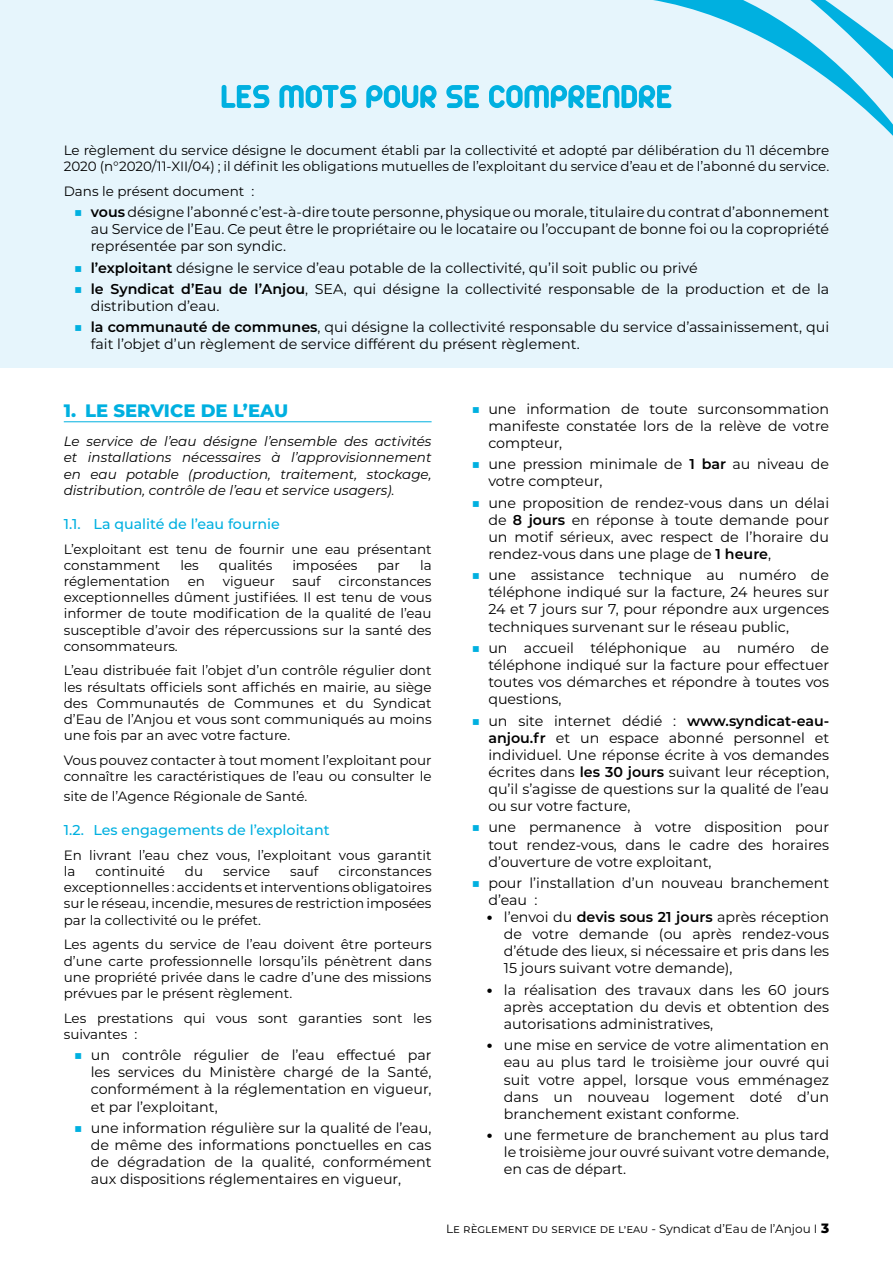
<style>
.page{position:relative;width:893px;height:1263px;background:#fff}
.page>*{position:absolute;margin:0;border:0;box-sizing:border-box;transform-origin:0 0}
.t1{font:800 18px "Montserrat";color:#00b0e0}
.t2{font:14.25px/17.1px "Montserrat";color:#000;text-align:justify}
.t3{font:500 14.25px "Montserrat";color:#00b0e0}
.t4{font:13.5px/16.2px "Montserrat";color:#000}
.t5{font:italic 13.5px/16.2px "Montserrat";color:#000;text-align:justify}
.t6{font:12px "Montserrat";color:#000}
.s1{font-weight:800;font-size:15px;color:#00b0e0}
.s2{font-weight:600}
.s3{font-weight:800;font-size:15px}
.s4{font-weight:800;font-size:13.5px}
</style>
<div class="page">
<div style="left:0;top:0;width:893px;height:368px;background:#e6f5fc"></div>
<svg style="left:589px;top:0;width:304px;height:136px"></svg>
<svg style="left:762px;top:0;width:131px;height:107px"></svg>
<hr style="left:64px;top:421px;width:368px;height:1px;background:#00b0e0">
<svg style="left:222px;top:85px;width:449px;height:23px"></svg>
<p class="t4" style="left:64px;top:141px;width:767px">Le règlement du service désigne le document établi par la collectivité et adopté par délibération du 11 décembre<br>2020 (n°2020/11-XII/04) ; il définit les obligations mutuelles de l’exploitant du service d’eau et de l’abonné du service.</p>
<p class="t4" style="left:64px;top:182px;width:192px">Dans le présent document :</p>
<p class="t2" style="left:91px;top:203px;width:740px;text-indent:-17px"><span class="s1">■</span> <span class="s2">vous</span> désigne l’abonné c’est-à-dire toute personne, physique ou morale, titulaire du contrat d’abonnement au Service de l’Eau. Ce peut être le propriétaire ou le locataire ou l’occupant de bonne foi ou la copropriété représentée par son syndic.</p>
<p class="t2" style="left:74px;top:258px;width:625px"><span class="s1">■</span> <span class="s2">l’exploitant</span> désigne le service d’eau potable de la collectivité, qu’il soit public ou privé</p>
<p class="t2" style="left:91px;top:280px;width:740px;text-indent:-17px"><span class="s1">■</span> <span class="s2">le Syndicat d’Eau de l’Anjou</span>, SEA, qui désigne la collectivité responsable de la production et de la distribution d’eau.</p>
<p class="t2" style="left:91px;top:318px;width:740px;text-indent:-17px"><span class="s1">■</span> <span class="s2">la communauté de communes</span>, qui désigne la collectivité responsable du service d’assainissement, qui fait l’objet d’un règlement de service différent du présent règlement.</p>
<p class="t1" style="left:64px;top:398px;width:226px">1. LE SERVICE DE L’EAU</p>
<p class="t5" style="left:64px;top:433px;width:369px">Le service de l’eau désigne l’ensemble des activités et installations nécessaires à l’approvisionnement en eau potable (production, traitement, stockage, distribution, contrôle de l’eau et service usagers).</p>
<p class="t3" style="left:64px;top:514px;width:218px">1.1. La qualité de l’eau fournie</p>
<p class="t4" style="left:64px;top:540px;width:369px">L’exploitant est tenu de fournir une eau présentant constamment</p>
<p class="t4" style="left:180px;top:556px;width:20px">les</p>
<p class="t4" style="left:219px;top:556px;width:55px">qualités</p>
<p class="t4" style="left:292px;top:556px;width:67px">imposées</p>
<p class="t4" style="left:377px;top:556px;width:24px">par</p>
<p class="t4" style="left:420px;top:556px;width:13px">la</p>
<p class="t4" style="left:64px;top:573px;width:108px">réglementation</p>
<p class="t4" style="left:188px;top:573px;width:19px">en</p>
<p class="t4" style="left:223px;top:573px;width:53px">vigueur</p>
<p class="t4" style="left:293px;top:573px;width:30px">sauf</p>
<p class="t4" style="left:64px;top:573px;width:369px;text-align:justify;text-indent:275px">circonstances exceptionnelles dûment justifiées. Il est tenu de vous informer de toute modification de la qualité de l’eau susceptible d’avoir des répercussions sur la santé des consommateurs.</p>
<p class="t4" style="left:64px;top:662px;width:369px;text-align:justify">L’eau distribuée fait l’objet d’un contrôle régulier dont les résultats officiels sont affichés en mairie, au siège des Communautés de Communes et du Syndicat d’Eau de l’Anjou et vous sont communiqués au moins une fois par an avec votre facture.</p>
<p class="t4" style="left:64px;top:752px;width:369px">Vous pouvez contacter à tout moment l’exploitant pour connaître les caractéristiques de l’eau ou consulter le</p>
<p class="t4" style="left:64px;top:788px;width:245px">site de l’Agence Régionale de Santé.</p>
<p class="t3" style="left:64px;top:820px;width:267px">1.2. Les engagements de l’exploitant</p>
<p class="t4" style="left:64px;top:846px;width:369px">En livrant l’eau chez vous, l’exploitant vous garantit la</p>
<p class="t4" style="left:95px;top:863px;width:71px">continuité</p>
<p class="t4" style="left:185px;top:863px;width:20px">du</p>
<p class="t4" style="left:223px;top:863px;width:48px">service</p>
<p class="t4" style="left:290px;top:863px;width:30px">sauf</p>
<p class="t4" style="left:64px;top:863px;width:369px;text-align:justify;text-indent:275px">circonstances exceptionnelles : accidents et interventions obligatoires sur le réseau, incendie, mesures de restriction imposées par la collectivité ou le préfet.</p>
<p class="t4" style="left:64px;top:936px;width:369px;text-align:justify">Les agents du service de l’eau doivent être porteurs d’une carte professionnelle lorsqu’ils pénètrent dans une propriété privée dans le cadre d’une des missions prévues par le présent règlement.</p>
<p class="t4" style="left:64px;top:1009px;width:369px">Les prestations qui vous sont garanties sont les suivantes :</p>
<p class="t2" style="left:91px;top:1046px;width:342px;text-indent:-17px"><span class="s1">■</span> un contrôle régulier de l’eau effectué par les services du Ministère chargé de la Santé, conformément à la réglementation en vigueur, et par l’exploitant,</p>
<p class="t2" style="left:91px;top:1119px;width:342px;text-indent:-17px"><span class="s1">■</span> une information régulière sur la qualité de l’eau, de même des informations ponctuelles en cas de dégradation de la qualité, conformément aux dispositions réglementaires en vigueur,</p>
<p class="t2" style="left:488px;top:399px;width:342px;text-indent:-17px"><span class="s1">■</span> une information de toute surconsommation manifeste constatée lors de la relève de votre compteur,</p>
<p class="t2" style="left:488px;top:455px;width:342px;text-indent:-17px"><span class="s1">■</span> une pression minimale de <span class="s2">1 bar</span> au niveau de votre compteur,</p>
<p class="t2" style="left:488px;top:493px;width:342px;text-indent:-17px"><span class="s1">■</span> une proposition de rendez-vous dans un délai de <span class="s2">8 jours</span> en réponse à toute demande pour un motif sérieux, avec respect de l’horaire du rendez-vous dans une plage de <span class="s2">1 heure</span>,</p>
<p class="t2" style="left:488px;top:566px;width:342px;text-indent:-17px"><span class="s1">■</span> une assistance technique au numéro de téléphone indiqué sur la facture, 24 heures sur 24 et 7 jours sur 7, pour répondre aux urgences techniques survenant sur le réseau public,</p>
<p class="t2" style="left:488px;top:639px;width:342px;text-indent:-17px"><span class="s1">■</span> un accueil téléphonique au numéro de téléphone indiqué sur la facture pour effectuer toutes vos démarches et répondre à toutes vos questions,</p>
<p class="t2" style="left:488px;top:711px;width:342px;text-indent:-17px"><span class="s1">■</span> un site internet dédié : <span class="s2">www.syndicat-eau&shy;anjou.fr</span> et un espace abonné personnel et individuel. Une réponse écrite à vos demandes écrites dans <span class="s2">les 30 jours</span> suivant leur réception, qu’il s’agisse de questions sur la qualité de l’eau ou sur votre facture,</p>
<p class="t2" style="left:488px;top:818px;width:342px;text-indent:-17px"><span class="s1">■</span> une permanence à votre disposition pour tout rendez-vous, dans le cadre des horaires d’ouverture de votre exploitant,</p>
<p class="t2" style="left:488px;top:874px;width:342px;text-indent:-17px"><span class="s1">■</span> pour l’installation d’un nouveau branchement d’eau :</p>
<p class="t2" style="left:504px;top:908px;width:327px;text-indent:-17px"><span class="s3">•</span> l’envoi du <span class="s2">devis sous 21 jours</span> après réception de votre demande (ou après rendez-vous d’étude des lieux, si nécessaire et pris dans les 15 jours suivant votre demande),</p>
<p class="t2" style="left:504px;top:981px;width:327px;text-indent:-17px"><span class="s3">•</span> la réalisation des travaux dans les 60 jours après acceptation du devis et obtention des autorisations administratives,</p>
<p class="t2" style="left:504px;top:1036px;width:327px;text-indent:-17px"><span class="s3">•</span> une mise en service de votre alimentation en eau au plus tard le troisième jour ouvré qui suit votre appel, lorsque vous emménagez dans un nouveau logement doté d’un branchement existant conforme.</p>
<p class="t2" style="left:504px;top:1126px;width:327px;text-indent:-17px"><span class="s3">•</span> une fermeture de branchement au plus tard le troisième jour ouvré suivant votre demande, en cas de départ.</p>
<p class="t6" style="left:446px;top:1221px;width:385px">Le règlement du service de l’eau - Syndicat d’Eau de l’Anjou I <span class="s4">3</span></p>
</div>
